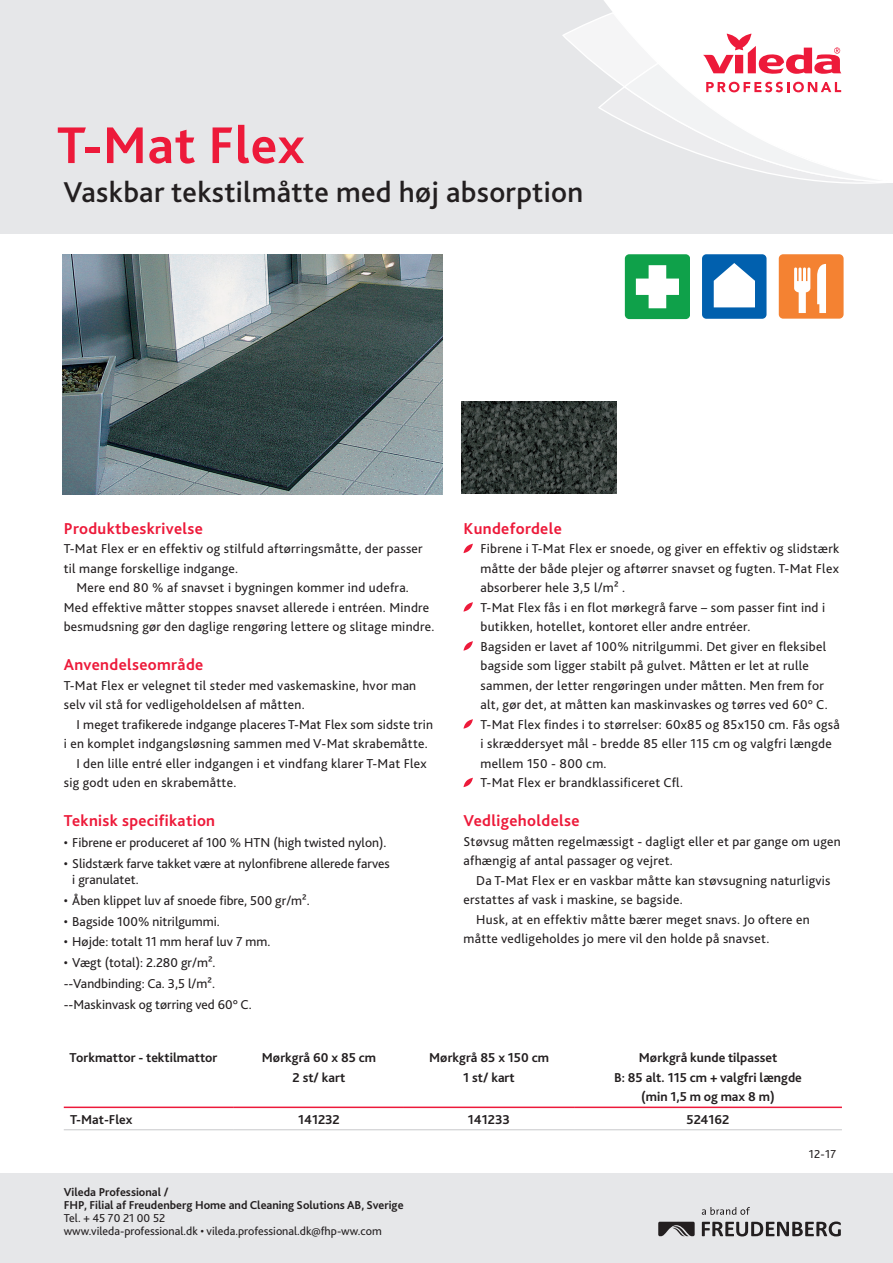
<style>
.page{position:relative;width:893px;height:1263px;background:#fff}
.page>*{position:absolute;margin:0;border:0;box-sizing:border-box;transform-origin:0 0}
.Headline{font:700 54px "Bliss 2";letter-spacing:.01em;color:#ed1a3a}
.Subline{font:500 30px "Bliss 2";letter-spacing:.01em;color:#231f20}
.Copy_cross_heading{font:700 16.5px "Bliss 2";letter-spacing:.02em;color:#ed1a3a}
.Bullet_wings{font:700 16.5px "Bliss 2";letter-spacing:.02em;color:#ed1a3a}
.Bullet_wings-2{font:13.5px/19.5px "Bliss 2";letter-spacing:.02em;color:#231f20}
.Copy_text_indent{font:13.5px/19.5px "Bliss 2";letter-spacing:.02em;color:#231f20}
.dots2{font:13.5px/16.5px "Bliss 2";color:#231f20}
.Copy_text{font:13.5px/19.5px "Bliss 2";letter-spacing:.02em;color:#231f20}
.Tabell_rubrik{font:700 13.5px/19.5px "Bliss 2";color:#231f20;text-align:center}
.Tabell_content{font:700 13.5px "Bliss 2";color:#231f20}
.Footer_contact_Viled{font:700 12px/12.8px "Bliss 2";color:#231f20}
.Footer_contact_detai{font:12px "Bliss 2";color:#231f20}
.Copy_text_indent-2{font:12px "Bliss 2";color:#231f20}
</style>
<div class="page">
<div style="left:0;top:0;width:893px;height:234px;background:#e6e7e9"></div>
<div style="left:604px;top:0;width:289px;height:11px;background:#fff"></div>
<svg style="left:562px;top:11px;width:331px;height:173px"></svg>
<div style="left:702px;top:254px;width:64px;height:65px;background:#0160ae;border-radius:4px"></div>
<svg style="left:714px;top:263px;width:41px;height:44px"></svg>
<div style="left:625px;top:254px;width:65px;height:65px;background:#0fa14a;border-radius:4px"></div>
<svg style="left:636px;top:265px;width:43px;height:43px"></svg>
<div style="left:779px;top:254px;width:65px;height:65px;background:#f48232;border-radius:4px"></div>
<svg style="left:817px;top:264px;width:9px;height:49px"></svg>
<svg style="left:794px;top:267px;width:16px;height:46px"></svg>
<img style="left:63px;top:254px;width:379px;height:241px">
<img style="left:461px;top:401px;width:155px;height:92px">
<svg style="left:463px;top:544px;width:10px;height:9px"></svg>
<svg style="left:463px;top:602px;width:10px;height:10px"></svg>
<svg style="left:463px;top:641px;width:10px;height:10px"></svg>
<svg style="left:463px;top:719px;width:10px;height:10px"></svg>
<svg style="left:463px;top:778px;width:10px;height:9px"></svg>
<div style="left:0;top:1174px;width:893px;height:89px;background:#e6e7e9"></div>
<svg style="left:702px;top:1221px;width:139px;height:15px"></svg>
<svg style="left:658px;top:1222px;width:37px;height:14px"></svg>
<svg style="left:702px;top:1207px;width:48px;height:8px"></svg>
<hr style="left:64px;top:1106px;width:170px;height:2px;background:#ed1a3a">
<hr style="left:234px;top:1106px;width:170px;height:2px;background:#ed1a3a">
<hr style="left:404px;top:1106px;width:170px;height:2px;background:#ed1a3a">
<hr style="left:574px;top:1106px;width:268px;height:2px;background:#ed1a3a">
<hr style="left:64px;top:1129px;width:170px;height:1px;background:#c7c8ca">
<hr style="left:404px;top:1129px;width:170px;height:1px;background:#c7c8ca">
<hr style="left:574px;top:1129px;width:268px;height:1px;background:#c7c8ca">
<hr style="left:234px;top:1129px;width:170px;height:1px;background:#c7c8ca">
<p class="Headline" style="left:57px;top:112px;width:249px">T-Mat Flex</p>
<p class="Subline" style="left:64px;top:173px;width:521px">Vaskbar tekstilmåtte med høj absorption</p>
<p class="Copy_cross_heading" style="left:64px;top:518px;width:141px">Produktbeskrivelse</p>
<p class="Copy_text" style="left:64px;top:539px;width:360px">T-Mat Flex er en effektiv og stilfuld aftørringsmåtte, der passer til mange forskellige indgange.</p>
<p class="Copy_text_indent" style="left:64px;top:578px;width:372px;text-indent:13px">Mere end 80 % af snavset i bygningen kommer ind udefra.<br>Med effektive måtter stoppes snavset allerede i entréen. Mindre besmudsning gør den daglige rengøring lettere og slitage mindre.</p>
<p class="Copy_cross_heading" style="left:64px;top:654px;width:141px">Anvendelseområde</p>
<p class="Copy_text" style="left:64px;top:675px;width:354px">T-Mat Flex er velegnet til steder med vaskemaskine, hvor man selv vil stå for vedligeholdelsen af måtten.</p>
<p class="Copy_text_indent" style="left:64px;top:714px;width:371px;text-indent:13px">I meget trafikerede indgange placeres T-Mat Flex som sidste trin i en komplet indgangsløsning sammen med V-Mat skrabemåtte.</p>
<p class="Copy_text_indent" style="left:64px;top:753px;width:364px;text-indent:13px">I den lille entré eller indgangen i et vindfang klarer T-Mat Flex sig godt uden en skrabemåtte.</p>
<p class="Copy_cross_heading" style="left:64px;top:810px;width:153px">Teknisk specifikation</p>
<p class="dots2" style="left:64px;top:834px;width:324px">• Fibrene er produceret af 100 % HTN (high twisted nylon).</p>
<p class="dots2" style="left:72px;top:855px;width:319px;text-indent:-9px">• Slidstærk farve takket være at nylonfibrene allerede farves i granulatet.</p>
<p class="dots2" style="left:64px;top:892px;width:247px">• Åben klippet luv af snoede fibre, 500 gr/m².</p>
<p class="dots2" style="left:64px;top:913px;width:158px">• Bagside 100% nitrilgummi.</p>
<p class="dots2" style="left:64px;top:934px;width:208px">• Højde: totalt 11 mm heraf luv 7 mm.</p>
<p class="dots2" style="left:64px;top:954px;width:153px">• Vægt (total): 2.280 gr/m².</p>
<p class="dots2" style="left:64px;top:975px;width:153px">--Vandbinding: Ca. 3,5 l/m².</p>
<p class="dots2" style="left:64px;top:996px;width:189px">--Maskinvask og tørring ved 60° C.</p>
<p class="Copy_cross_heading" style="left:463px;top:518px;width:100px">Kundefordele</p>
<p class="Bullet_wings-2" style="left:480px;top:539px;width:360px;text-align:justify">Fibrene i T-Mat Flex er snoede, og giver en effektiv og slidstærk måtte der både plejer og aftørrer snavset og fugten. T-Mat Flex absorberer hele 3,5 l/m² .</p>
<p class="Bullet_wings-2" style="left:480px;top:597px;width:346px">T-Mat Flex fås i en flot mørkegrå farve – som passer fint ind i butikken, hotellet, kontoret eller andre entréer.</p>
<p class="Bullet_wings-2" style="left:480px;top:636px;width:349px">Bagsiden er lavet af 100% nitrilgummi. Det giver en fleksibel bagside som ligger stabilt på gulvet. Måtten er let at rulle sammen, der letter rengøringen under måtten. Men frem for alt, gør det, at måtten kan maskinvaskes og tørres ved 60° C.</p>
<p class="Bullet_wings-2" style="left:480px;top:714px;width:361px">T-Mat Flex findes i to størrelser: 60x85 og 85x150 cm. Fås også i skræddersyet mål - bredde 85 eller 115 cm og valgfri længde mellem 150 - 800 cm.</p>
<p class="Bullet_wings-2" style="left:480px;top:773px;width:204px">T-Mat Flex er brandklassificeret Cfl.</p>
<p class="Bullet_wings" style="left:463px;top:810px;width:118px">Vedligeholdelse</p>
<p class="Copy_text" style="left:463px;top:831px;width:379px">Støvsug måtten regelmæssigt - dagligt eller et par gange om ugen afhængig af antal passager og vejret.</p>
<p class="Copy_text_indent" style="left:463px;top:870px;width:369px;text-indent:13px">Da T-Mat Flex er en vaskbar måtte kan støvsugning naturligvis erstattes af vask i maskine, se bagside.</p>
<p class="Copy_text_indent" style="left:463px;top:909px;width:348px;text-indent:13px">Husk, at en effektiv måtte bærer meget snavs. Jo oftere en måtte vedligeholdes jo mere vil den holde på snavset.</p>
<p class="Tabell_rubrik" style="left:70px;top:1048px;width:149px">Torkmattor - tektilmattor</p>
<p class="Tabell_rubrik" style="left:262px;top:1048px;width:116px">Mørkgrå 60 x 85 cm<br>2 st/ kart</p>
<p class="Tabell_rubrik" style="left:429px;top:1048px;width:121px">Mørkgrå 85 x 150 cm<br>1 st/ kart</p>
<p class="Tabell_rubrik" style="left:614px;top:1048px;width:189px">Mørkgrå kunde tilpasset<br>B: 85 alt. 115 cm + valgfri længde (min 1,5 m og max 8 m)</p>
<p class="Tabell_content" style="left:70px;top:1111px;width:64px">T-Mat-Flex</p>
<p class="Tabell_content" style="left:298px;top:1111px;width:43px">141232</p>
<p class="Tabell_content" style="left:468px;top:1111px;width:44px">141233</p>
<p class="Tabell_content" style="left:687px;top:1111px;width:44px">524162</p>
<p class="Footer_contact_Viled" style="left:64px;top:1186px;width:341px">Vileda Professional /<br>FHP, Filial af Freudenberg Home and Cleaning Solutions AB, Sverige</p>
<p class="Footer_contact_detai" style="left:64px;top:1210px;width:103px">Tel. + 45 70 21 00 52</p>
<p class="Footer_contact_detai" style="left:64px;top:1223px;width:320px">www.vileda-professional.dk • vileda.professional.dk@fhp-ww.com</p>
<p class="Copy_text_indent-2" style="left:809px;top:1146px;width:29px">12-17</p>
</div>
